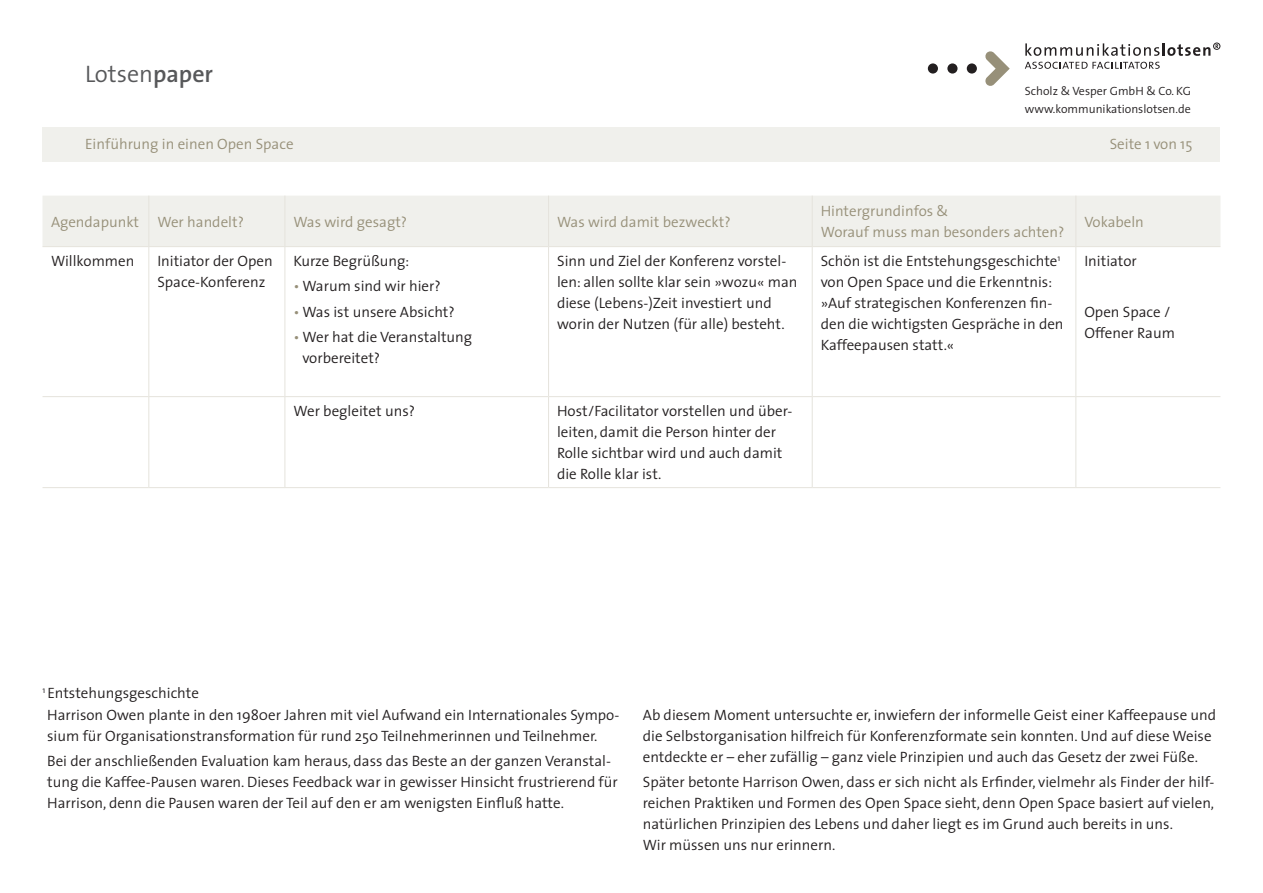
<style>
.page{position:relative;width:1263px;height:893px;background:#fff}
.page>*{position:absolute;margin:0;border:0;box-sizing:border-box;transform-origin:0 0}
.t1{font:300 24px "The Sans";color:#57585a}
.t2{font:300 15px/21px "The Sans";color:#231f20}
.t3{font:300 15px/21px "The Sans";color:#979079}
.t4{font:300 12px/18px "The Sans";color:#231f20}
.s1{font-weight:600}
.s2{color:#979079}
</style>
<div class="page">
<svg style="left:985px;top:51px;width:25px;height:35px"></svg>
<div style="left:967px;top:63px;width:10px;height:11px;background:#231f20;border-radius:50%"></div>
<div style="left:947px;top:63px;width:10px;height:11px;background:#231f20;border-radius:50%"></div>
<div style="left:928px;top:63px;width:10px;height:11px;background:#231f20;border-radius:50%"></div>
<svg style="left:1025px;top:62px;width:135px;height:7px"></svg>
<svg style="left:1025px;top:43px;width:195px;height:13px"></svg>
<div style="left:43px;top:196px;width:1177px;height:50px;background:#f0f0ec"></div>
<hr style="left:148px;top:196px;width:1px;height:50px;background:#e5e3dc">
<hr style="left:285px;top:196px;width:1px;height:50px;background:#e5e3dc">
<hr style="left:548px;top:196px;width:1px;height:50px;background:#e5e3dc">
<hr style="left:812px;top:196px;width:1px;height:50px;background:#e5e3dc">
<hr style="left:1075px;top:196px;width:1px;height:50px;background:#e5e3dc">
<hr style="left:43px;top:246px;width:106px;height:1px;background:#e5e3dc">
<hr style="left:149px;top:246px;width:136px;height:1px;background:#e5e3dc">
<hr style="left:148px;top:247px;width:1px;height:149px;background:#e5e3dc">
<hr style="left:285px;top:246px;width:264px;height:1px;background:#e5e3dc">
<hr style="left:285px;top:247px;width:1px;height:149px;background:#e5e3dc">
<hr style="left:549px;top:246px;width:263px;height:1px;background:#e5e3dc">
<hr style="left:548px;top:247px;width:1px;height:149px;background:#e5e3dc">
<hr style="left:812px;top:246px;width:264px;height:1px;background:#e5e3dc">
<hr style="left:812px;top:247px;width:1px;height:149px;background:#e5e3dc">
<hr style="left:1076px;top:246px;width:144px;height:1px;background:#e5e3dc">
<hr style="left:1075px;top:247px;width:1px;height:149px;background:#e5e3dc">
<hr style="left:43px;top:396px;width:106px;height:1px;background:#e5e3dc">
<hr style="left:149px;top:396px;width:136px;height:1px;background:#e5e3dc">
<hr style="left:148px;top:397px;width:1px;height:90px;background:#e5e3dc">
<hr style="left:285px;top:396px;width:264px;height:1px;background:#e5e3dc">
<hr style="left:285px;top:397px;width:1px;height:90px;background:#e5e3dc">
<hr style="left:549px;top:396px;width:263px;height:1px;background:#e5e3dc">
<hr style="left:548px;top:397px;width:1px;height:90px;background:#e5e3dc">
<hr style="left:812px;top:396px;width:264px;height:1px;background:#e5e3dc">
<hr style="left:812px;top:397px;width:1px;height:90px;background:#e5e3dc">
<hr style="left:1076px;top:396px;width:144px;height:1px;background:#e5e3dc">
<hr style="left:1075px;top:397px;width:1px;height:90px;background:#e5e3dc">
<hr style="left:43px;top:487px;width:106px;height:1px;background:#e5e3dc">
<hr style="left:149px;top:487px;width:136px;height:1px;background:#e5e3dc">
<hr style="left:285px;top:487px;width:264px;height:1px;background:#e5e3dc">
<hr style="left:549px;top:487px;width:263px;height:1px;background:#e5e3dc">
<hr style="left:812px;top:487px;width:264px;height:1px;background:#e5e3dc">
<hr style="left:1076px;top:487px;width:144px;height:1px;background:#e5e3dc">
<div style="left:43px;top:128px;width:1177px;height:34px;background:#f0f0ec"></div>
<h1 class="t1" style="left:85px;top:54px;width:130px">Lotsen<span class="s1">paper</span></h1>
<p class="t4" style="left:1025px;top:82px;width:168px">Scholz &amp; Vesper GmbH &amp; Co. KG www.kommunikationslotsen.de</p>
<p class="t3" style="left:85px;top:133px;width:210px">Einführung in einen Open Space</p>
<p class="t3" style="left:1110px;top:133px;width:84px">Seite 1 von 15</p>
<p class="t3" style="left:51px;top:211px;width:194px">Agendapunkt Wer handelt?</p>
<p class="t3" style="left:293px;top:211px;width:115px">Was wird gesagt?</p>
<p class="t3" style="left:557px;top:211px;width:175px">Was wird damit bezweckt?</p>
<p class="t3" style="left:821px;top:200px;width:245px">Hintergrundinfos &amp;<br>Worauf muss man besonders achten?</p>
<p class="t3" style="left:1084px;top:211px;width:61px">Vokabeln</p>
<p class="t2" style="left:51px;top:250px;width:85px">Willkommen</p>
<p class="t2" style="left:157px;top:250px;width:117px">Initiator der Open<br>Space-Konferenz</p>
<p class="t2" style="left:293px;top:250px;width:117px">Kurze Begrüßung:</p>
<p class="t2" style="left:557px;top:250px;width:242px">Sinn und Ziel der Konferenz vorstel&shy;len: allen sollte klar sein »wozu« man diese (Lebens-)Zeit investiert und worin der Nutzen (für alle) besteht.</p>
<p class="t2" style="left:821px;top:250px;width:244px">Schön ist die Entstehungsgeschichte<sup>1 </sup>von Open Space und die Erkenntnis: »Auf strategischen Konferenzen fin&shy;den die wichtigsten Gespräche in den Kaffeepausen statt.«</p>
<p class="t2" style="left:1084px;top:250px;width:54px">Initiator</p>
<p class="t2" style="left:293px;top:275px;width:149px"><span class="s2">•</span> Warum sind wir hier?</p>
<p class="t2" style="left:293px;top:301px;width:163px"><span class="s2">•</span> Was ist unsere Absicht?</p>
<p class="t2" style="left:302px;top:326px;width:171px;text-indent:-9px"><span class="s2">•</span> Wer hat die Veranstaltung vorbereitet?</p>
<p class="t2" style="left:1084px;top:301px;width:92px">Open Space /<br>Offener Raum</p>
<p class="t2" style="left:293px;top:400px;width:123px">Wer begleitet uns?</p>
<p class="t2" style="left:557px;top:400px;width:237px">Host/Facilitator vorstellen und über&shy;leiten, damit die Person hinter der<br>Rolle sichtbar wird und auch damit die Rolle klar ist.</p>
<p class="t2" style="left:47px;top:681px;width:574px;line-height:21.6px;text-indent:-5px"><sup>1</sup> Entstehungsgeschichte<br>Harrison Owen plante in den 1980er Jahren mit viel Aufwand ein Internationales Sympo&shy;sium für Organisationstransformation für rund 250 Teilnehmerinnen und Teilnehmer.</p>
<p class="t2" style="left:47px;top:750px;width:572px">Bei der anschließenden Evaluation kam heraus, dass das Beste an der ganzen Veranstal&shy;tung die Kaffee-Pausen waren. Dieses Feedback war in gewisser Hinsicht frustrierend für<br>Harrison, denn die Pausen waren der Teil auf den er am wenigsten Einfluß hatte.</p>
<p class="t2" style="left:643px;top:704px;width:575px">Ab diesem Moment untersuchte er, inwiefern der informelle Geist einer Kaffeepause und die Selbstorganisation hilfreich für Konferenzformate sein konnten. Und auf diese Weise entdeckte er – eher zufällig – ganz viele Prinzipien und auch das Gesetz der zwei Füße.</p>
<p class="t2" style="left:643px;top:771px;width:573px">Später betonte Harrison Owen, dass er sich nicht als Erfinder, vielmehr als Finder der hilf&shy;reichen Praktiken und Formen des Open Space sieht, denn Open Space basiert auf vielen, natürlichen Prinzipien des Lebens und daher liegt es im Grund auch bereits in uns.<br>Wir müssen uns nur erinnern.</p>
</div>
